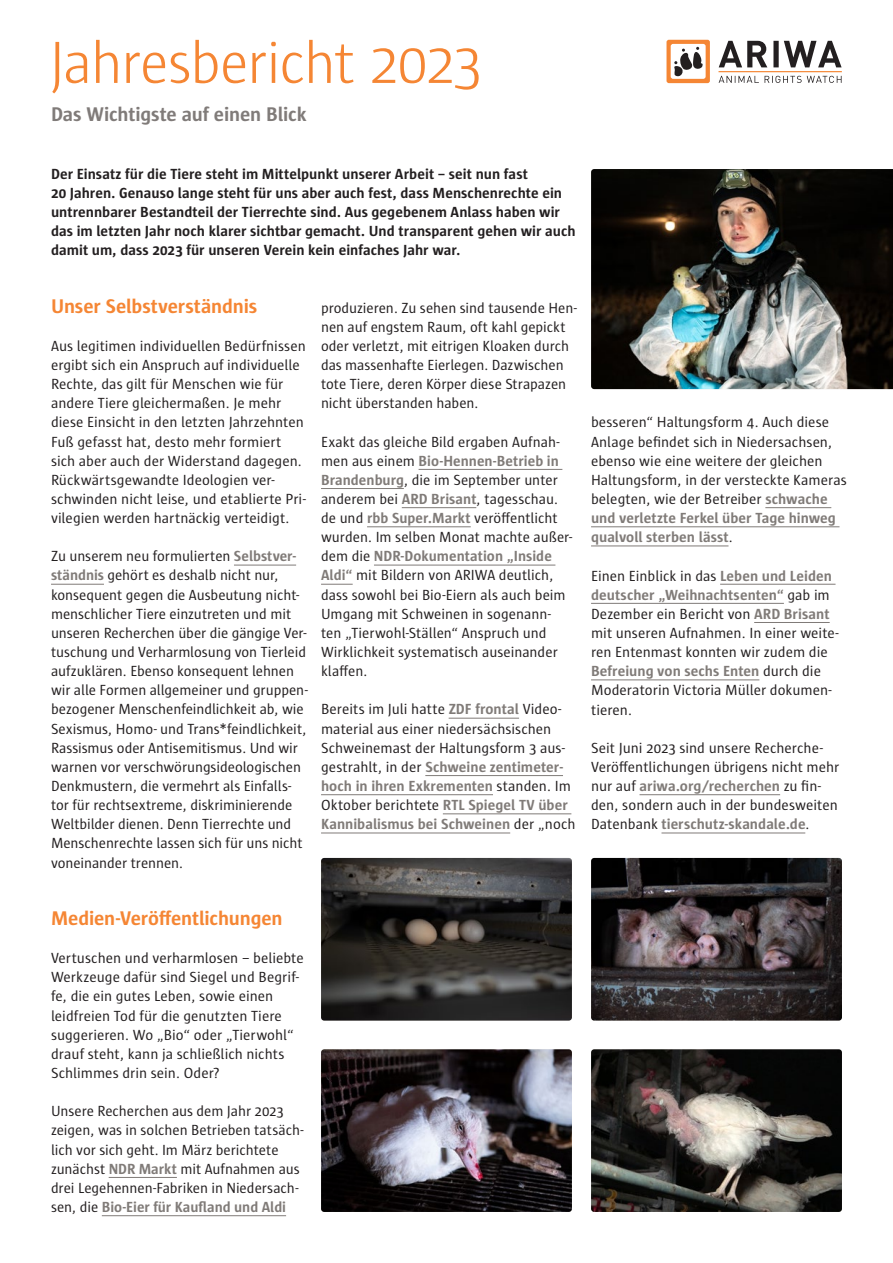
<style>
.page{position:relative;width:893px;height:1263px;background:#fff}
.page>*{position:absolute;margin:0;border:0;box-sizing:border-box;transform-origin:0 0}
.t1{font:300 60.75px "Sun";letter-spacing:-.03em;color:#f58634}
.t2{font:700 20.25px "Sun";letter-spacing:-.005em;color:#f58634}
.t3{font:700 20.25px "Sun";letter-spacing:-.005em;color:#807b79}
.t4{font:15px/19.2px "Sun";color:#231f20}
.t5{font:700 15px/19.2px "Sun";color:#231f20}
.s1{font-weight:700;color:#807b78}
</style>
<div class="page">
<hr style="left:419px;top:469px;width:143px;height:1px;background:#807b78">
<hr style="left:321px;top:488px;width:83px;height:1px;background:#807b78">
<hr style="left:402px;top:507px;width:74px;height:1px;background:#807b78">
<hr style="left:367px;top:526px;width:104px;height:1px;background:#807b78">
<hr style="left:374px;top:565px;width:181px;height:1px;background:#807b78">
<hr style="left:321px;top:584px;width:32px;height:1px;background:#807b78">
<hr style="left:449px;top:718px;width:70px;height:1px;background:#807b78">
<hr style="left:425px;top:775px;width:138px;height:1px;background:#807b78">
<hr style="left:321px;top:794px;width:172px;height:1px;background:#807b78">
<hr style="left:443px;top:813px;width:128px;height:1px;background:#807b78">
<hr style="left:321px;top:833px;width:189px;height:1px;background:#807b78">
<hr style="left:765px;top:507px;width:66px;height:1px;background:#807b78">
<hr style="left:591px;top:526px;width:248px;height:1px;background:#807b78">
<hr style="left:591px;top:546px;width:137px;height:1px;background:#807b78">
<hr style="left:720px;top:584px;width:115px;height:1px;background:#807b78">
<hr style="left:591px;top:603px;width:193px;height:1px;background:#807b78">
<hr style="left:754px;top:622px;width:76px;height:1px;background:#807b78">
<hr style="left:591px;top:679px;width:168px;height:1px;background:#807b78">
<hr style="left:639px;top:794px;width:141px;height:1px;background:#807b78">
<hr style="left:661px;top:833px;width:144px;height:1px;background:#807b78">
<div style="left:666px;top:40px;width:44px;height:43px;background:#f58634;border-radius:2px"></div>
<div style="left:671px;top:44px;width:35px;height:35px;background:#fff;border-radius:2px"></div>
<svg style="left:674px;top:47px;width:29px;height:30px"></svg>
<svg style="left:719px;top:41px;width:123px;height:26px"></svg>
<svg style="left:719px;top:76px;width:122px;height:7px"></svg>
<hr style="left:718px;top:71px;width:124px;height:1px;background:#f58634">
<hr style="left:234px;top:565px;width:62px;height:1px;background:#807b78">
<hr style="left:51px;top:584px;width:53px;height:1px;background:#807b78">
<hr style="left:109px;top:1177px;width:68px;height:1px;background:#807b78">
<hr style="left:102px;top:1215px;width:184px;height:1px;background:#807b78">
<img style="left:321px;top:858px;width:251px;height:162px">
<img style="left:591px;top:169px;width:302px;height:220px">
<img style="left:591px;top:858px;width:251px;height:162px">
<img style="left:321px;top:1049px;width:251px;height:163px">
<img style="left:591px;top:1049px;width:251px;height:163px">
<h1 class="t1" style="left:49px;top:29px;width:436px">Jahresbericht 2023</h1>
<h2 class="t3" style="left:51px;top:103px;width:257px">Das Wichtigste auf einen Blick</h2>
<p class="t5" style="left:51px;top:164px;width:526px">Der Einsatz für die Tiere steht im Mittelpunkt unserer Arbeit – seit nun fast<br>20 Jahren. Genauso lange steht für uns aber auch fest, dass Menschenrechte ein untrennbarer Bestandteil der Tierrechte sind. Aus gegebenem Anlass haben wir das im letzten Jahr noch klarer sichtbar gemacht. Und transparent gehen wir auch damit um, dass 2023 für unseren Verein kein einfaches Jahr war.</p>
<h2 class="t2" style="left:51px;top:295px;width:208px">Unser Selbstverständnis</h2>
<p class="t4" style="left:51px;top:336px;width:256px">Aus legitimen individuellen Bedürfnissen ergibt sich ein Anspruch auf individuelle Rechte, das gilt für Menschen wie für andere Tiere gleichermaßen. Je mehr diese Einsicht in den letzten Jahrzehnten Fuß gefasst hat, desto mehr formiert sich aber auch der Widerstand dagegen.<br>Rückwärtsgewandte Ideologien ver&shy;schwinden nicht leise, und etablierte Pri&shy;vilegien werden hartnäckig verteidigt.</p>
<p class="t4" style="left:51px;top:547px;width:258px">Zu unserem neu formulierten <span class="s1">Selbstver&shy;ständnis</span> gehört es deshalb nicht nur, konsequent gegen die Ausbeutung nicht&shy;menschlicher Tiere einzutreten und mit unseren Recherchen über die gängige Ver&shy;tuschung und Verharmlosung von Tierleid aufzuklären. Ebenso konsequent lehnen wir alle Formen allgemeiner und gruppen&shy;bezogener Menschenfeindlichkeit ab, wie Sexismus, Homo- und Trans*feindlichkeit, Rassismus oder Antisemitismus. Und wir warnen vor verschwörungsideologischen Denkmustern, die vermehrt als Einfalls&shy;tor für rechtsextreme, diskriminierende Weltbilder dienen. Denn Tierrechte und Menschenrechte lassen sich für uns nicht voneinander trennen.</p>
<p class="t4" style="left:321px;top:298px;width:257px">produzieren. Zu sehen sind tausende Hen&shy;nen auf engstem Raum, oft kahl gepickt oder verletzt, mit eitrigen Kloaken durch das massenhafte Eierlegen. Dazwischen tote Tiere, deren Körper diese Strapazen nicht überstanden haben.</p>
<p class="t4" style="left:321px;top:432px;width:253px">Exakt das gleiche Bild ergaben Aufnah&shy;men aus einem <span class="s1">Bio-Hennen-Betrieb in Brandenburg</span>, die im September unter anderem bei <span class="s1">ARD Brisant</span>, tagesschau. de und <span class="s1">rbb Super.Markt</span> veröffentlicht wurden. Im selben Monat machte außer&shy;dem die <span class="s1">NDR-Dokumentation „Inside Aldi“</span> mit Bildern von ARIWA deutlich, dass sowohl bei Bio-Eiern als auch beim Umgang mit Schweinen in sogenann&shy;ten „Tierwohl-Ställen“ Anspruch und Wirklichkeit systematisch auseinander klaffen.</p>
<p class="t4" style="left:321px;top:700px;width:256px">Bereits im Juli hatte <span class="s1">ZDF frontal</span> Video&shy;material aus einer niedersächsischen Schweinemast der Haltungsform 3 aus&shy;gestrahlt, in der <span class="s1">Schweine zentimeter&shy;hoch in ihren Exkrementen</span> standen. Im Oktober berichtete <span class="s1">RTL Spiegel TV über Kannibalismus bei Schweinen</span> der „noch</p>
<p class="t4" style="left:591px;top:413px;width:257px">besseren“ Haltungsform 4. Auch diese Anlage befindet sich in Niedersachsen, ebenso wie eine weitere der gleichen Haltungsform, in der versteckte Kameras belegten, wie der Betreiber <span class="s1">schwache und verletzte Ferkel über Tage hinweg qualvoll sterben lässt</span>.</p>
<p class="t4" style="left:591px;top:566px;width:249px">Einen Einblick in das <span class="s1">Leben und Leiden deutscher „Weihnachtsenten“</span> gab im Dezember ein Bericht von <span class="s1">ARD Brisant </span>mit unseren Aufnahmen. In einer weite&shy;ren Entenmast konnten wir zudem die <span class="s1">Befreiung von sechs Enten</span> durch die Moderatorin Victoria Müller dokumen&shy;tieren.</p>
<p class="t4" style="left:591px;top:738px;width:250px">Seit Juni 2023 sind unsere Recherche-Veröffentlichungen übrigens nicht mehr nur auf <span class="s1">ariwa.org/recherchen</span> zu fin&shy;den, sondern auch in der bundesweiten Datenbank <span class="s1">tierschutz-skandale.de</span>.</p>
<h2 class="t2" style="left:51px;top:907px;width:233px">Medien-Veröffentlichungen</h2>
<p class="t4" style="left:51px;top:948px;width:254px">Vertuschen und verharmlosen – beliebte Werkzeuge dafür sind Siegel und Begrif&shy;fe, die ein gutes Leben, sowie einen leidfreien Tod für die genutzten Tiere suggerieren. Wo „Bio“ oder „Tierwohl“ drauf steht, kann ja schließlich nichts Schlimmes drin sein. Oder?</p>
<p class="t4" style="left:51px;top:1101px;width:254px">Unsere Recherchen aus dem Jahr 2023 zeigen, was in solchen Betrieben tatsäch&shy;lich vor sich geht. Im März berichtete zunächst <span class="s1">NDR Markt</span> mit Aufnahmen aus drei Legehennen-Fabriken in Niedersach&shy;sen, die <span class="s1">Bio-Eier für Kaufland und Aldi</span></p>
</div>
